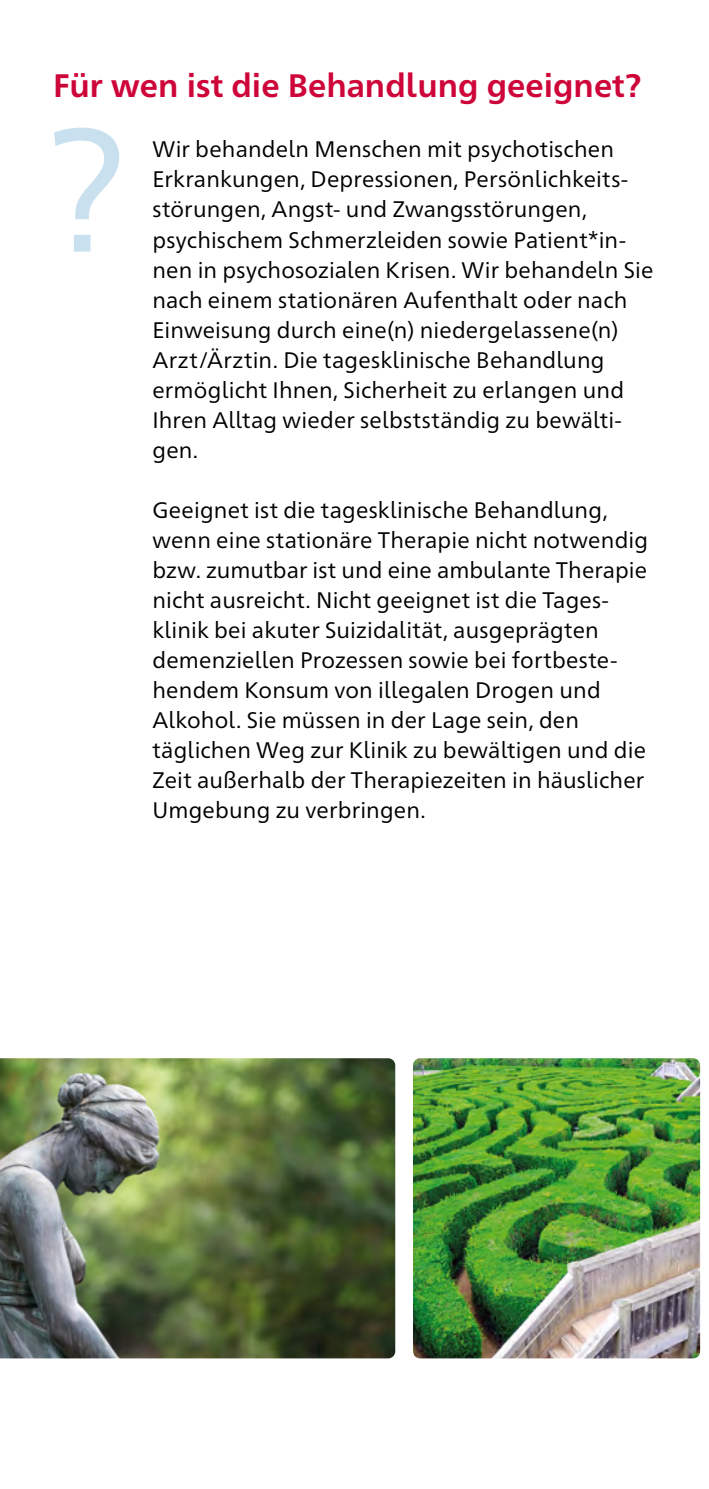
<style>
.page{position:relative;width:709px;height:1489px;background:#fff}
.page>*{position:absolute;margin:0;border:0;box-sizing:border-box;transform-origin:0 0}
.t1{font:175px "Frutiger Neue 1450 Pro";color:#c9e0ef}
.t2{font:700 32.5px "Frutiger Neue 1450 Pro";color:#ce0539}
.t3{font:22.5px/30px "Frutiger Neue 1450 Pro";letter-spacing:.01em;color:#000}
</style>
<div class="page">
<img style="left:413px;top:1058px;width:287px;height:300px">
<img style="left:0;top:1058px;width:395px;height:300px">
<p class="t2" style="left:53px;top:62px;width:589px">Für wen ist die Behandlung geeignet?</p>
<p class="t3" style="left:152px;top:133px;width:502px">Wir behandeln Menschen mit psychotischen Erkrankungen, Depressionen, Persönlichkeits&shy;störungen, Angst- und Zwangsstörungen, psychischem Schmerzleiden sowie Patient*in&shy;nen in psychosozialen Krisen. Wir behandeln Sie nach einem stationären Aufenthalt oder nach Einweisung durch eine(n) niedergelassene(n)<br>Arzt/Ärztin. Die tagesklinische Behandlung ermöglicht Ihnen, Sicherheit zu erlangen und Ihren Alltag wieder selbstständig zu bewälti&shy;gen.</p>
<p class="t3" style="left:152px;top:493px;width:497px">Geeignet ist die tagesklinische Behandlung, wenn eine stationäre Therapie nicht notwendig bzw. zumutbar ist und eine ambulante Therapie nicht ausreicht. Nicht geeignet ist die Tages&shy;klinik bei akuter Suizidalität, ausgeprägten demenziellen Prozessen sowie bei fortbeste&shy;hendem Konsum von illegalen Drogen und Alkohol. Sie müssen in der Lage sein, den täglichen Weg zur Klinik zu bewältigen und die Zeit außerhalb der Therapiezeiten in häuslicher Umgebung zu verbringen.</p>
<h1 class="t1" style="left:43px;top:61px;width:86px">?</h1>
</div>
